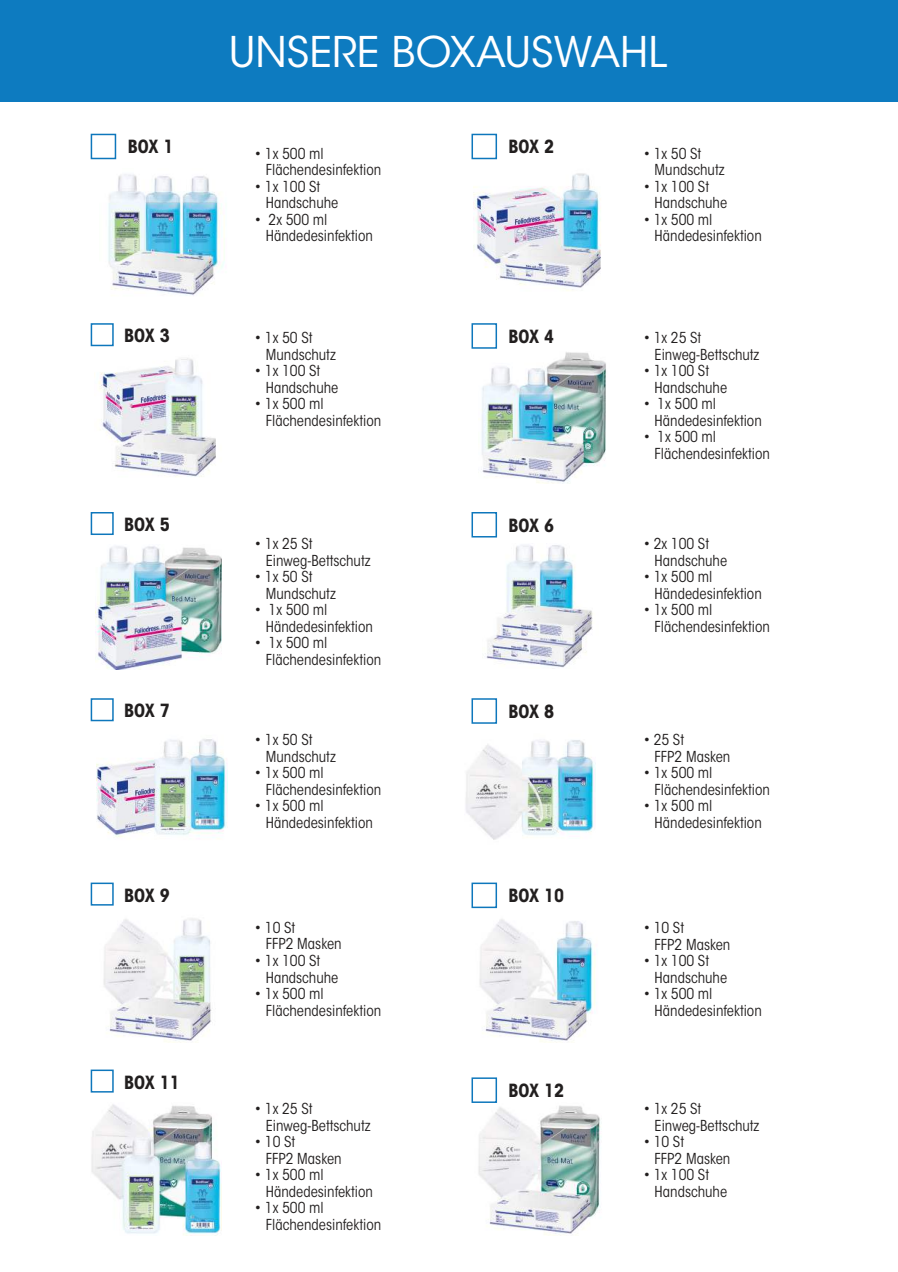
<style>
.page{position:relative;width:898px;height:1272px;background:#fff}
.page>*{position:absolute;margin:0;border:0;box-sizing:border-box;transform-origin:0 0}
.t1{font:42px "ITC Avant Garde Std";color:#fff}
.t2{font:700 condensed 18px "ITC Avant Garde Std";color:#221f1f}
.t3{font:condensed 15px/16.5px "ITC Avant Garde Std";color:#221f1f}
</style>
<div class="page">
<img style="left:108px;top:174px;width:117px;height:122px">
<img style="left:99px;top:358px;width:117px;height:119px">
<img style="left:95px;top:546px;width:126px;height:124px">
<img style="left:474px;top:173px;width:127px;height:118px">
<img style="left:481px;top:352px;width:125px;height:132px">
<img style="left:486px;top:545px;width:107px;height:123px">
<div style="left:91px;top:134px;width:25px;height:25px;border:2px solid #0e77bc"></div>
<div style="left:91px;top:323px;width:23px;height:23px;border:2px solid #0e77bc"></div>
<div style="left:91px;top:512px;width:23px;height:23px;border:2px solid #0e77bc"></div>
<div style="left:471px;top:134px;width:26px;height:25px;border:2px solid #0e77bc"></div>
<div style="left:471px;top:323px;width:26px;height:26px;border:2px solid #0e77bc"></div>
<div style="left:471px;top:512px;width:26px;height:25px;border:2px solid #0e77bc"></div>
<img style="left:96px;top:739px;width:131px;height:100px">
<img style="left:103px;top:918px;width:109px;height:124px">
<img style="left:91px;top:1104px;width:130px;height:131px">
<img style="left:465px;top:722px;width:130px;height:118px">
<img style="left:479px;top:919px;width:116px;height:123px">
<img style="left:475px;top:1102px;width:126px;height:133px">
<div style="left:91px;top:698px;width:23px;height:23px;border:2px solid #0e77bc"></div>
<div style="left:91px;top:882px;width:23px;height:23px;border:2px solid #0e77bc"></div>
<div style="left:91px;top:1069px;width:23px;height:23px;border:2px solid #0e77bc"></div>
<div style="left:471px;top:698px;width:26px;height:25px;border:2px solid #0e77bc"></div>
<div style="left:471px;top:882px;width:26px;height:26px;border:2px solid #0e77bc"></div>
<div style="left:471px;top:1077px;width:26px;height:25px;border:2px solid #0e77bc"></div>
<div style="left:0;top:0;width:897px;height:101px;background:#0d7bc0"></div>
<h1 class="t1" style="left:229px;top:36px;width:439px">UNSERE BOXAUSWAHL</h1>
<p class="t2" style="left:128px;top:137px;width:47px">BOX 1</p>
<p class="t3" style="left:266px;top:146px;width:117px;text-indent:-11px">• 1x 500 ml<br>Flächendesinfektion</p>
<p class="t3" style="left:266px;top:179px;width:74px;text-indent:-11px">• 1x 100 St<br>Handschuhe</p>
<p class="t3" style="left:266px;top:212px;width:109px;text-indent:-11px">• 2x 500 ml<br>Händedesinfektion</p>
<p class="t2" style="left:508px;top:137px;width:47px">BOX 2</p>
<p class="t3" style="left:654px;top:146px;width:72px;text-indent:-11px">• 1x 50 St<br>Mundschutz</p>
<p class="t3" style="left:654px;top:179px;width:74px;text-indent:-11px">• 1x 100 St<br>Handschuhe</p>
<p class="t3" style="left:654px;top:212px;width:109px;text-indent:-11px">• 1x 500 ml<br>Händedesinfektion</p>
<p class="t2" style="left:124px;top:325px;width:47px">BOX 3</p>
<p class="t3" style="left:266px;top:331px;width:72px;text-indent:-11px">• 1x 50 St<br>Mundschutz</p>
<p class="t3" style="left:266px;top:364px;width:74px;text-indent:-11px">• 1x 100 St<br>Handschuhe</p>
<p class="t3" style="left:266px;top:397px;width:117px;text-indent:-11px">• 1x 500 ml<br>Flächendesinfektion</p>
<p class="t2" style="left:508px;top:326px;width:47px">BOX 4</p>
<p class="t3" style="left:654px;top:331px;width:106px;text-indent:-11px">• 1x 25 St<br>Einweg-Bettschutz</p>
<p class="t3" style="left:654px;top:364px;width:74px;text-indent:-11px">• 1x 100 St<br>Handschuhe</p>
<p class="t3" style="left:654px;top:397px;width:109px;text-indent:-11px">• 1x 500 ml<br>Händedesinfektion</p>
<p class="t3" style="left:654px;top:430px;width:117px;text-indent:-11px">• 1x 500 ml<br>Flächendesinfektion</p>
<p class="t2" style="left:124px;top:514px;width:47px">BOX 5</p>
<p class="t2" style="left:508px;top:515px;width:47px">BOX 6</p>
<p class="t3" style="left:266px;top:536px;width:106px;text-indent:-11px">• 1x 25 St<br>Einweg-Bettschutz</p>
<p class="t3" style="left:266px;top:569px;width:72px;text-indent:-11px">• 1x 50 St<br>Mundschutz</p>
<p class="t3" style="left:266px;top:602px;width:109px;text-indent:-11px">• 1x 500 ml<br>Händedesinfektion</p>
<p class="t3" style="left:266px;top:635px;width:117px;text-indent:-11px">• 1x 500 ml<br>Flächendesinfektion</p>
<p class="t3" style="left:654px;top:536px;width:74px;text-indent:-11px">• 2x 100 St<br>Handschuhe</p>
<p class="t3" style="left:654px;top:569px;width:109px;text-indent:-11px">• 1x 500 ml<br>Händedesinfektion</p>
<p class="t3" style="left:654px;top:602px;width:117px;text-indent:-11px">• 1x 500 ml<br>Flächendesinfektion</p>
<p class="t2" style="left:124px;top:700px;width:47px">BOX 7</p>
<p class="t2" style="left:508px;top:701px;width:47px">BOX 8</p>
<p class="t3" style="left:266px;top:733px;width:72px;text-indent:-11px">• 1x 50 St<br>Mundschutz</p>
<p class="t3" style="left:266px;top:766px;width:117px;text-indent:-11px">• 1x 500 ml<br>Flächendesinfektion</p>
<p class="t3" style="left:266px;top:799px;width:109px;text-indent:-11px">• 1x 500 ml<br>Händedesinfektion</p>
<p class="t3" style="left:654px;top:733px;width:77px;text-indent:-11px">• 25 St<br>FFP2 Masken</p>
<p class="t3" style="left:654px;top:766px;width:117px;text-indent:-11px">• 1x 500 ml<br>Flächendesinfektion</p>
<p class="t3" style="left:654px;top:799px;width:109px;text-indent:-11px">• 1x 500 ml<br>Händedesinfektion</p>
<p class="t2" style="left:124px;top:885px;width:47px">BOX 9</p>
<p class="t2" style="left:508px;top:885px;width:57px">BOX 10</p>
<p class="t3" style="left:266px;top:920px;width:77px;text-indent:-11px">• 10 St<br>FFP2 Masken</p>
<p class="t3" style="left:266px;top:953px;width:74px;text-indent:-11px">• 1x 100 St<br>Handschuhe</p>
<p class="t3" style="left:266px;top:986px;width:117px;text-indent:-11px">• 1x 500 ml<br>Flächendesinfektion</p>
<p class="t3" style="left:654px;top:920px;width:77px;text-indent:-11px">• 10 St<br>FFP2 Masken</p>
<p class="t3" style="left:654px;top:953px;width:74px;text-indent:-11px">• 1x 100 St<br>Handschuhe</p>
<p class="t3" style="left:654px;top:986px;width:109px;text-indent:-11px">• 1x 500 ml<br>Händedesinfektion</p>
<p class="t2" style="left:124px;top:1071px;width:57px">BOX 11</p>
<p class="t2" style="left:508px;top:1080px;width:57px">BOX 12</p>
<p class="t3" style="left:266px;top:1101px;width:106px;text-indent:-11px">• 1x 25 St<br>Einweg-Bettschutz</p>
<p class="t3" style="left:266px;top:1134px;width:77px;text-indent:-11px">• 10 St<br>FFP2 Masken</p>
<p class="t3" style="left:266px;top:1167px;width:109px;text-indent:-11px">• 1x 500 ml<br>Händedesinfektion</p>
<p class="t3" style="left:266px;top:1200px;width:117px;text-indent:-11px">• 1x 500 ml<br>Flächendesinfektion</p>
<p class="t3" style="left:654px;top:1101px;width:106px;text-indent:-11px">• 1x 25 St<br>Einweg-Bettschutz</p>
<p class="t3" style="left:654px;top:1134px;width:77px;text-indent:-11px">• 10 St<br>FFP2 Masken</p>
<p class="t3" style="left:654px;top:1167px;width:74px;text-indent:-11px">• 1x 100 St<br>Handschuhe</p>
</div>
